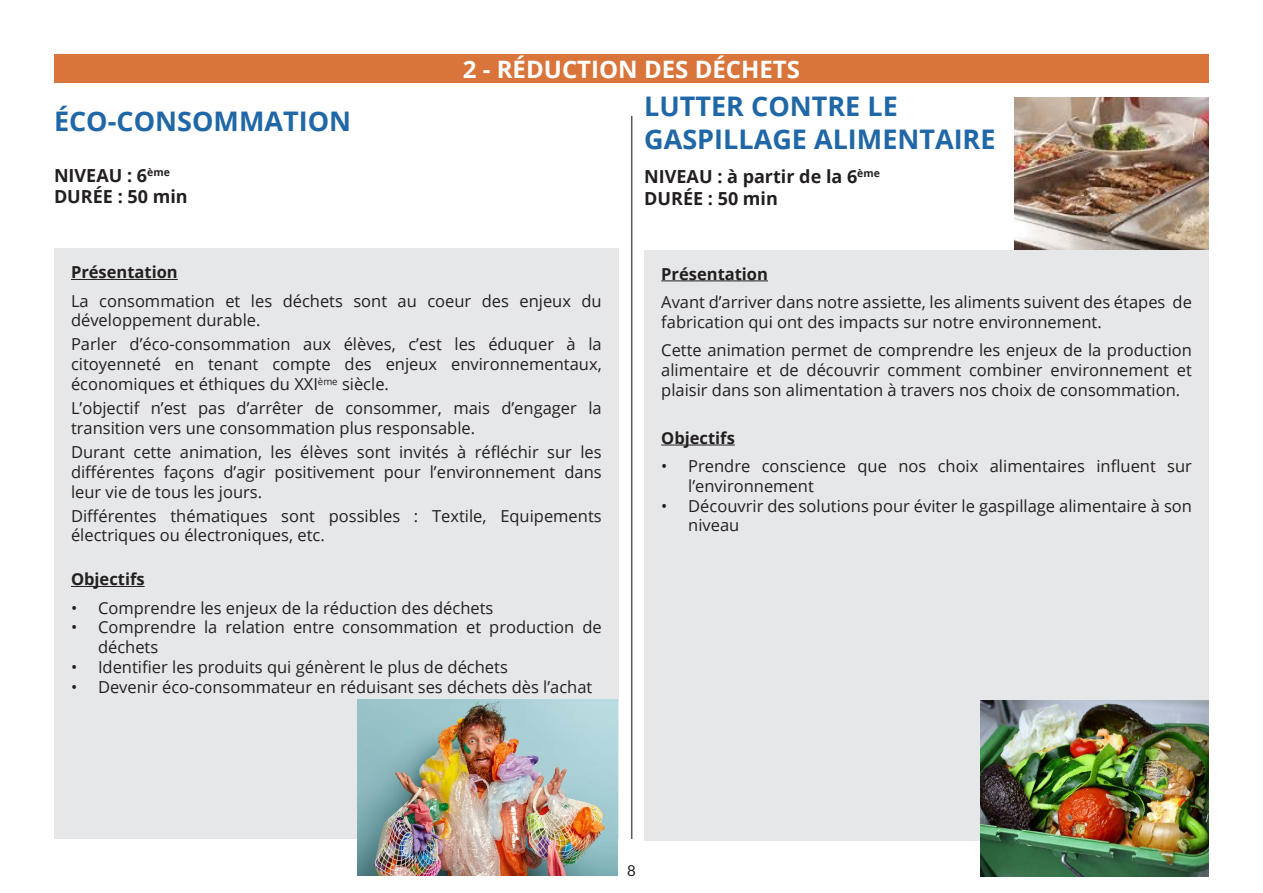
<style>
.page{position:relative;width:1263px;height:893px;background:#fff}
.page>*{position:absolute;margin:0;border:0;box-sizing:border-box;transform-origin:0 0}
.t1{font:700 27px "Open Sans";color:#1f67a6}
.t2{font:700 24px "Open Sans";color:#fff}
.t3{font:700 18px "Open Sans";color:#231f20}
.t4{font:16.5px/19.8px "Open Sans";color:#231f20}
.t5{font:700 16.5px "Open Sans";color:#231f20}
.t6{font:15px "Lato";color:#231f20}
</style>
<div class="page">
<div style="left:54px;top:249px;width:565px;height:590px;background:#e6e7e9"></div>
<hr style="left:71px;top:279px;width:107px;height:1px;background:#231f20">
<hr style="left:71px;top:586px;width:74px;height:1px;background:#231f20">
<hr style="left:631px;top:116px;width:1px;height:723px;background:#57585a">
<img style="left:358px;top:699px;width:259px;height:176px">
<div style="left:54px;top:54px;width:1155px;height:29px;background:#d9753b"></div>
<div style="left:644px;top:250px;width:565px;height:590px;background:#e6e7e9"></div>
<hr style="left:661px;top:280px;width:107px;height:1px;background:#231f20">
<hr style="left:661px;top:445px;width:74px;height:1px;background:#231f20">
<img style="left:980px;top:701px;width:229px;height:175px">
<img style="left:1014px;top:97px;width:195px;height:152px">
<p class="t1" style="left:54px;top:102px;width:299px">ÉCO-CONSOMMATION</p>
<p class="t3" style="left:54px;top:162px;width:117px">NIVEAU : 6<sup>ème</sup></p>
<p class="t3" style="left:54px;top:184px;width:135px">DURÉE : 50 min</p>
<p class="t2" style="left:463px;top:52px;width:339px">2 - RÉDUCTION DES DÉCHETS</p>
<p class="t1" style="left:644px;top:87px;width:255px">LUTTER CONTRE LE</p>
<p class="t1" style="left:644px;top:120px;width:353px">GASPILLAGE ALIMENTAIRE</p>
<p class="t3" style="left:644px;top:164px;width:237px">NIVEAU : à partir de la 6<sup>ème</sup></p>
<p class="t3" style="left:644px;top:186px;width:135px">DURÉE : 50 min</p>
<p class="t5" style="left:71px;top:261px;width:108px">Présentation</p>
<p class="t4" style="left:71px;top:290px;width:532px">La consommation et les déchets sont au coeur des enjeux du développement durable.</p>
<p class="t4" style="left:71px;top:334px;width:532px;text-align:justify">Parler d’éco-consommation aux élèves, c’est les éduquer à la citoyenneté en tenant compte des enjeux environnementaux, économiques et éthiques du XXI<sup>ème</sup> siècle.</p>
<p class="t4" style="left:71px;top:398px;width:532px">L’objectif n’est pas d’arrêter de consommer, mais d’engager la transition vers une consommation plus responsable.</p>
<p class="t4" style="left:71px;top:442px;width:532px;text-align:justify">Durant cette animation, les élèves sont invités à réfléchir sur les différentes façons d’agir positivement pour l’environnement dans leur vie de tous les jours.</p>
<p class="t4" style="left:71px;top:505px;width:532px">Différentes thématiques sont possibles : Textile, Equipements électriques ou électroniques, etc.</p>
<p class="t5" style="left:71px;top:568px;width:75px">Objectifs</p>
<p class="t4" style="left:71px;top:597px;width:424px">• Comprendre les enjeux de la réduction des déchets</p>
<p class="t4" style="left:98px;top:617px;width:505px;text-indent:-27px">• Comprendre la relation entre consommation et production de déchets</p>
<p class="t4" style="left:71px;top:657px;width:438px">• Identifier les produits qui génèrent le plus de déchets</p>
<p class="t4" style="left:71px;top:676px;width:523px">• Devenir éco-consommateur en réduisant ses déchets dès l’achat</p>
<p class="t5" style="left:661px;top:262px;width:108px">Présentation</p>
<p class="t4" style="left:661px;top:292px;width:532px">Avant d’arriver dans notre assiette, les aliments suivent des étapes de fabrication qui ont des impacts sur notre environnement.</p>
<p class="t4" style="left:661px;top:340px;width:532px;text-align:justify">Cette animation permet de comprendre les enjeux de la production alimentaire et de découvrir comment combiner environnement et plaisir dans son alimentation à travers nos choix de consommation.</p>
<p class="t5" style="left:661px;top:426px;width:75px">Objectifs</p>
<p class="t4" style="left:688px;top:456px;width:505px;text-indent:-27px">• Prendre conscience que nos choix alimentaires influent sur l’environnement</p>
<p class="t4" style="left:688px;top:495px;width:505px;text-indent:-27px">• Découvrir des solutions pour éviter le gaspillage alimentaire à son niveau</p>
<p class="t6" style="left:627px;top:862px;width:10px">8</p>
</div>
